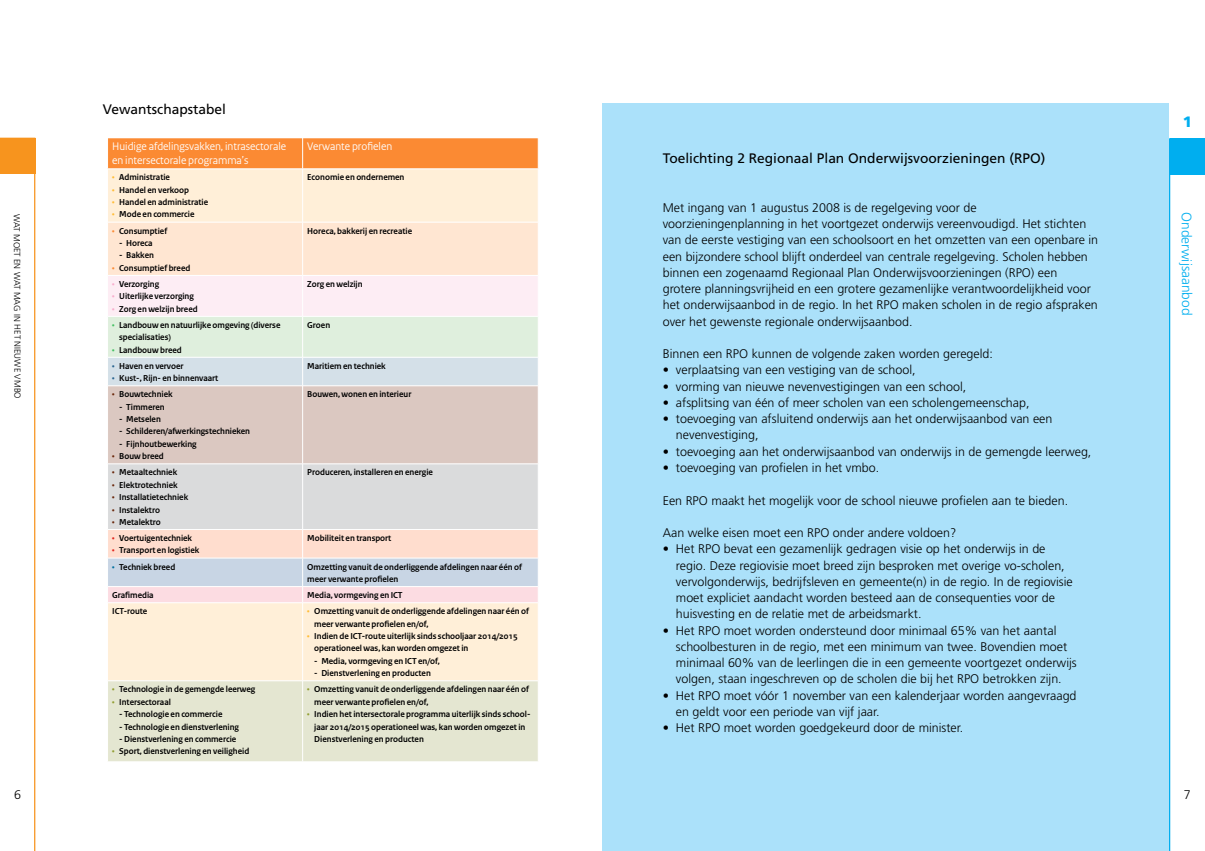
<style>
.page{position:relative;width:1205px;height:851px;background:#fff}
.page>*{position:absolute;margin:0;border:0;box-sizing:border-box;transform-origin:0 0}
.t1{font:900 15px "Frutiger";color:#00aeef}
.t2{font:13.75px "Frutiger";color:#000}
.t3{font:300 13.75px "Frutiger";letter-spacing:-.005em;color:#00aeef}
.t4{font:300 12.5px/16.2px "Frutiger";color:#000}
.t5{font:11.5px/13.9px "Rijksoverheid Sans";color:#fff}
.t6{font:700 9.12px/12.4px "Rijksoverheid Sans";color:#000}
.t7{font:300 8.75px "Frutiger";letter-spacing:-.005em;color:#000}
.s1{color:#ffbc35}
.s2{color:#fb8a33}
.s3{color:#f8accc}
.s4{color:#43c061}
.s5{color:#27628e}
.s6{color:#682508}
.s7{color:#e2231a}
.s8{color:#006e9e}
.s9{color:#919d30}
</style>
<div class="page">
<svg style="left:34px;top:174px;width:1px;height:676px"></svg>
<div style="left:0;top:138px;width:35px;height:36px;background:#f7941e"></div>
<svg style="left:1169px;top:174px;width:36px;height:676px"></svg>
<div style="left:1169px;top:138px;width:36px;height:36px;background:#00aeef"></div>
<div style="left:602px;top:103px;width:567px;height:747px;background:#abe1fa"></div>
<div style="left:108px;top:138px;width:430px;height:31px;background:#fb8a33"></div>
<div style="left:108px;top:170px;width:430px;height:510px;background:#ffefd8"></div>
<div style="left:108px;top:681px;width:430px;height:80px;background:#e4e6d1"></div>
<hr style="left:302px;top:138px;width:1px;height:31px;background:#fff">
<hr style="left:302px;top:169px;width:1px;height:53px;background:#fff">
<hr style="left:107px;top:602px;width:196px;height:1px;background:#fff">
<hr style="left:302px;top:603px;width:1px;height:77px;background:#fff">
<svg style="left:108px;top:222px;width:430px;height:380px;background:#e6ddd9"></svg>
<hr style="left:303px;top:602px;width:235px;height:1px;background:#fff">
<hr style="left:302px;top:681px;width:1px;height:80px;background:#fff">
<p class="t7" style="left:22px;top:214px;width:186px;rotate:90deg">WAT MOET EN WAT MAG IN HET NIEUWE VMBO</p>
<p class="t4" style="left:14px;top:786px;width:8px">6</p>
<p class="t2" style="left:103px;top:101px;width:125px">Vewantschapstabel</p>
<p class="t5" style="left:112px;top:140px;width:176px">Huidige afdelingsvakken, intrasectorale en intersectorale programma’s</p>
<p class="t5" style="left:307px;top:140px;width:86px">Verwante profielen</p>
<p class="t6" style="left:112px;top:171px;width:59px"><span class="s1">•</span> Administratie</p>
<p class="t6" style="left:112px;top:184px;width:78px"><span class="s1">•</span> Handel en verkoop</p>
<p class="t6" style="left:112px;top:196px;width:97px"><span class="s1">•</span> Handel en administratie</p>
<p class="t6" style="left:112px;top:208px;width:84px"><span class="s1">•</span> Mode en commercie</p>
<p class="t6" style="left:307px;top:171px;width:99px">Economie en ondernemen</p>
<p class="t6" style="left:112px;top:225px;width:56px"><span class="s2">•</span> Consumptief</p>
<p class="t6" style="left:119px;top:237px;width:35px">- Horeca</p>
<p class="t6" style="left:119px;top:249px;width:36px">- Bakken</p>
<p class="t6" style="left:112px;top:262px;width:80px"><span class="s2">•</span> Consumptief breed</p>
<p class="t6" style="left:307px;top:225px;width:106px">Horeca, bakkerij en recreatie</p>
<p class="t6" style="left:112px;top:278px;width:48px"><span class="s3">•</span> Verzorging</p>
<p class="t6" style="left:112px;top:290px;width:83px"><span class="s3">•</span> Uiterlijke verzorging</p>
<p class="t6" style="left:112px;top:303px;width:87px"><span class="s3">•</span> Zorg en welzijn breed</p>
<p class="t6" style="left:307px;top:278px;width:57px">Zorg en welzijn</p>
<p class="t6" style="left:119px;top:319px;width:163px;text-indent:-7px"><span class="s4">•</span> Landbouw en natuurlijke omgeving (diverse specialisaties)</p>
<p class="t6" style="left:112px;top:343px;width:71px"><span class="s4">•</span> Landbouw breed</p>
<p class="t6" style="left:307px;top:319px;width:24px">Groen</p>
<p class="t6" style="left:112px;top:360px;width:73px"><span class="s5">•</span> Haven en vervoer</p>
<p class="t6" style="left:112px;top:372px;width:108px"><span class="s5">•</span> Kust-, Rijn- en binnenvaart</p>
<p class="t6" style="left:307px;top:360px;width:80px">Maritiem en techniek</p>
<p class="t6" style="left:112px;top:388px;width:62px"><span class="s6">•</span> Bouwtechniek</p>
<p class="t6" style="left:119px;top:400px;width:47px">- Timmeren</p>
<p class="t6" style="left:119px;top:413px;width:43px">- Metselen</p>
<p class="t6" style="left:119px;top:425px;width:132px">- Schilderen/afwerkingstechnieken</p>
<p class="t6" style="left:119px;top:438px;width:79px">- Fijnhoutbewerking</p>
<p class="t6" style="left:112px;top:450px;width:53px"><span class="s6">•</span> Bouw breed</p>
<p class="t6" style="left:307px;top:388px;width:106px">Bouwen, wonen en interieur</p>
<p class="t6" style="left:112px;top:466px;width:67px"><span class="s6">•</span> Metaaltechniek</p>
<p class="t6" style="left:112px;top:478px;width:67px"><span class="s6">•</span> Elektrotechniek</p>
<p class="t6" style="left:112px;top:491px;width:78px"><span class="s6">•</span> Installatietechniek</p>
<p class="t6" style="left:112px;top:503px;width:49px"><span class="s6">•</span> Instalektro</p>
<p class="t6" style="left:112px;top:516px;width:50px"><span class="s6">•</span> Metalektro</p>
<p class="t6" style="left:307px;top:466px;width:127px">Produceren, installeren en energie</p>
<p class="t6" style="left:112px;top:532px;width:81px"><span class="s7">•</span> Voertuigentechniek</p>
<p class="t6" style="left:112px;top:544px;width:89px"><span class="s7">•</span> Transport en logistiek</p>
<p class="t6" style="left:307px;top:532px;width:86px">Mobiliteit en transport</p>
<p class="t6" style="left:112px;top:560px;width:65px"><span class="s8">•</span> Techniek breed</p>
<p class="t6" style="left:307px;top:560px;width:216px">Omzetting vanuit de onderliggende afdelingen naar één of meer verwante profielen</p>
<p class="t6" style="left:112px;top:589px;width:43px">Grafimedia</p>
<p class="t6" style="left:307px;top:589px;width:97px">Media, vormgeving en ICT</p>
<p class="t6" style="left:112px;top:605px;width:37px">ICT-route</p>
<p class="t6" style="left:314px;top:605px;width:216px;text-indent:-7px"><span class="s1">•</span> Omzetting vanuit de onderliggende afdelingen naar één of meer verwante profielen en/of,</p>
<p class="t6" style="left:314px;top:630px;width:205px;text-indent:-7px"><span class="s1">•</span> Indien de ICT-route uiterlijk sinds schooljaar 2014/2015 operationeel was, kan worden omgezet in</p>
<p class="t6" style="left:314px;top:654px;width:127px">- Media, vormgeving en ICT en/of,</p>
<p class="t6" style="left:314px;top:667px;width:118px">- Dienstverlening en producten</p>
<p class="t6" style="left:112px;top:683px;width:145px"><span class="s9">•</span> Technologie in de gemengde leerweg</p>
<p class="t6" style="left:112px;top:695px;width:60px"><span class="s9">•</span> Intersectoraal</p>
<p class="t6" style="left:119px;top:708px;width:105px">- Technologie en commercie</p>
<p class="t6" style="left:119px;top:720px;width:121px">- Technologie en dienstverlening</p>
<p class="t6" style="left:119px;top:732px;width:119px">- Dienstverlening en commercie</p>
<p class="t6" style="left:112px;top:745px;width:139px"><span class="s9">•</span> Sport, dienstverlening en veiligheid</p>
<p class="t6" style="left:314px;top:683px;width:216px;text-indent:-7px"><span class="s9">•</span> Omzetting vanuit de onderliggende afdelingen naar één of meer verwante profielen en/of,</p>
<p class="t6" style="left:314px;top:708px;width:218px;text-indent:-7px"><span class="s9">•</span> Indien het intersectorale programma uiterlijk sinds school&shy;jaar 2014/2015 operationeel was, kan worden omgezet in<br>Dienstverlening en producten</p>
<p class="t2" style="left:663px;top:150px;width:384px">Toelichting 2 Regionaal Plan Onderwijsvoorzieningen (RPO)</p>
<p class="t4" style="left:663px;top:199px;width:437px">Met ingang van 1 augustus 2008 is de regelgeving voor de voorzieningenplanning in het voortgezet onderwijs vereenvoudigd. Het stichten van de eerste vestiging van een schoolsoort en het omzetten van een openbare in een bijzondere school blijft onderdeel van centrale regelgeving. Scholen hebben binnen een zogenaamd Regionaal Plan Onderwijsvoorzieningen (RPO) een grotere planningsvrijheid en een grotere gezamenlijke verantwoordelijkheid voor het onderwijsaanbod in de regio. In het RPO maken scholen in de regio afspraken over het gewenste regionale onderwijsaanbod.</p>
<p class="t4" style="left:663px;top:345px;width:332px">Binnen een RPO kunnen de volgende zaken worden geregeld:</p>
<p class="t4" style="left:663px;top:362px;width:254px">• verplaatsing van een vestiging van de school,</p>
<p class="t4" style="left:663px;top:378px;width:305px">• vorming van nieuwe nevenvestigingen van een school,</p>
<p class="t4" style="left:663px;top:394px;width:368px">• afsplitsing van één of meer scholen van een scholengemeenschap,</p>
<p class="t4" style="left:676px;top:410px;width:378px;text-indent:-13px">• toevoeging van afsluitend onderwijs aan het onderwijsaanbod van een nevenvestiging,</p>
<p class="t4" style="left:663px;top:443px;width:430px">• toevoeging aan het onderwijsaanbod van onderwijs in de gemengde leerweg,</p>
<p class="t4" style="left:663px;top:459px;width:218px">• toevoeging van profielen in het vmbo.</p>
<p class="t4" style="left:663px;top:492px;width:407px">Een RPO maakt het mogelijk voor de school nieuwe profielen aan te bieden.</p>
<p class="t4" style="left:663px;top:524px;width:295px">Aan welke eisen moet een RPO onder andere voldoen?</p>
<p class="t4" style="left:676px;top:540px;width:398px;text-indent:-13px">• Het RPO bevat een gezamenlijk gedragen visie op het onderwijs in de regio. Deze regiovisie moet breed zijn besproken met overige vo-scholen, vervolgonderwijs, bedrijfsleven en gemeente(n) in de regio. In de regiovisie moet expliciet aandacht worden besteed aan de consequenties voor de huisvesting en de relatie met de arbeidsmarkt.</p>
<p class="t4" style="left:676px;top:622px;width:402px;text-indent:-13px">• Het RPO moet worden ondersteund door minimaal 65% van het aantal schoolbesturen in de regio, met een minimum van twee. Bovendien moet minimaal 60% van de leerlingen die in een gemeente voortgezet onderwijs volgen, staan ingeschreven op de scholen die bij het RPO betrokken zijn.</p>
<p class="t4" style="left:676px;top:687px;width:402px;text-indent:-13px">• Het RPO moet vóór 1 november van een kalenderjaar worden aangevraagd en geldt voor een periode van vijf jaar.</p>
<p class="t4" style="left:663px;top:719px;width:302px">• Het RPO moet worden goedgekeurd door de minister.</p>
<p class="t1" style="left:1182px;top:112px;width:11px">1</p>
<p class="t3" style="left:1194px;top:212px;width:105px;rotate:90deg">Onderwijsaanbod</p>
<p class="t4" style="left:1184px;top:786px;width:8px">7</p>
</div>
